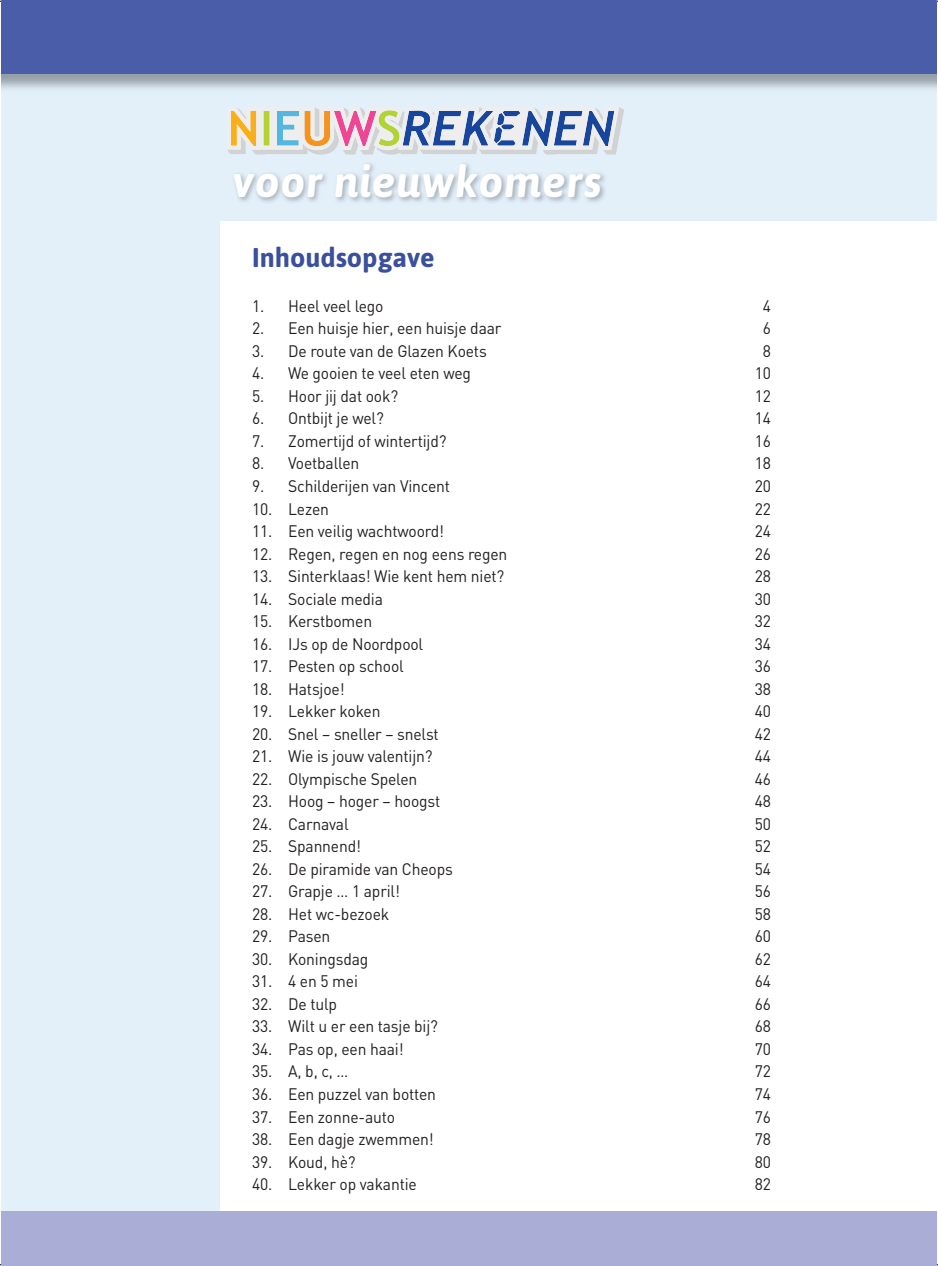
<style>
.page{position:relative;width:938px;height:1266px;background:#fff}
.page>*{position:absolute;margin:0;border:0;box-sizing:border-box;transform-origin:0 0}
.t1{font:italic 700 43.65px "Asap";letter-spacing:.02em;color:#fff}
.t2{font:700 27px "Asap";color:#3b509c}
.t3{font:16.5px "DIN";letter-spacing:-.01em;color:#231f20;scale:.95 1}
</style>
<div class="page">
<div style="left:1px;top:93px;width:936px;height:1118px;background:#e3f0f9"></div>
<div style="left:220px;top:221px;width:717px;height:990px;background:#fff"></div>
<svg style="left:227px;top:106px;width:397px;height:49px;background:#c2c4cc"></svg>
<div style="left:1px;top:1211px;width:936px;height:54px;background:#aaadd6"></div>
<div style="left:1px;top:0;width:936px;height:74px;background:#4a5da9"></div>
<img style="left:232px;top:161px;width:375px;height:43px">
<h1 class="t1" style="left:233px;top:156px;width:370px">voor nieuwkomers</h1>
<h2 class="t2" style="left:252px;top:241px;width:184px">Inhoudsopgave</h2>
<p class="t3" style="left:252px;top:295px;width:140px">1. Heel veel lego</p>
<p class="t3" style="left:763px;top:295px;width:10px">4</p>
<p class="t3" style="left:252px;top:318px;width:264px">2. Een huisje hier, een huisje daar</p>
<p class="t3" style="left:763px;top:318px;width:10px">6</p>
<p class="t3" style="left:252px;top:340px;width:248px">3. De route van de Glazen Koets</p>
<p class="t3" style="left:763px;top:340px;width:10px">8</p>
<p class="t3" style="left:252px;top:363px;width:232px">4. We gooien te veel eten weg</p>
<p class="t3" style="left:755px;top:363px;width:19px">10</p>
<p class="t3" style="left:252px;top:385px;width:155px">5. Hoor jij dat ook?</p>
<p class="t3" style="left:755px;top:385px;width:19px">12</p>
<p class="t3" style="left:252px;top:408px;width:140px">6. Ontbijt je wel?</p>
<p class="t3" style="left:755px;top:408px;width:19px">14</p>
<p class="t3" style="left:252px;top:430px;width:206px">7. Zomertijd of wintertijd?</p>
<p class="t3" style="left:755px;top:430px;width:19px">16</p>
<p class="t3" style="left:252px;top:453px;width:114px">8. Voetballen</p>
<p class="t3" style="left:755px;top:453px;width:19px">18</p>
<p class="t3" style="left:252px;top:475px;width:210px">9. Schilderijen van Vincent</p>
<p class="t3" style="left:755px;top:475px;width:19px">20</p>
<p class="t3" style="left:252px;top:498px;width:83px">10. Lezen</p>
<p class="t3" style="left:755px;top:498px;width:19px">22</p>
<p class="t3" style="left:252px;top:521px;width:204px">11. Een veilig wachtwoord!</p>
<p class="t3" style="left:755px;top:521px;width:19px">24</p>
<p class="t3" style="left:252px;top:543px;width:270px">12. Regen, regen en nog eens regen</p>
<p class="t3" style="left:755px;top:543px;width:19px">26</p>
<p class="t3" style="left:252px;top:566px;width:267px">13. Sinterklaas! Wie kent hem niet?</p>
<p class="t3" style="left:755px;top:566px;width:19px">28</p>
<p class="t3" style="left:252px;top:588px;width:139px">14. Sociale media</p>
<p class="t3" style="left:755px;top:588px;width:19px">30</p>
<p class="t3" style="left:252px;top:611px;width:128px">15. Kerstbomen</p>
<p class="t3" style="left:755px;top:611px;width:19px">32</p>
<p class="t3" style="left:252px;top:633px;width:182px">16. IJs op de Noordpool</p>
<p class="t3" style="left:755px;top:633px;width:19px">34</p>
<p class="t3" style="left:252px;top:656px;width:161px">17. Pesten op school</p>
<p class="t3" style="left:755px;top:656px;width:19px">36</p>
<p class="t3" style="left:252px;top:678px;width:99px">18. Hatsjoe!</p>
<p class="t3" style="left:755px;top:678px;width:19px">38</p>
<p class="t3" style="left:252px;top:701px;width:137px">19. Lekker koken</p>
<p class="t3" style="left:755px;top:701px;width:19px">40</p>
<p class="t3" style="left:252px;top:723px;width:198px">20. Snel – sneller – snelst</p>
<p class="t3" style="left:755px;top:723px;width:19px">42</p>
<p class="t3" style="left:252px;top:746px;width:191px">21. Wie is jouw valentijn?</p>
<p class="t3" style="left:755px;top:746px;width:19px">44</p>
<p class="t3" style="left:252px;top:768px;width:175px">22. Olympische Spelen</p>
<p class="t3" style="left:755px;top:768px;width:19px">46</p>
<p class="t3" style="left:252px;top:791px;width:200px">23. Hoog – hoger – hoogst</p>
<p class="t3" style="left:755px;top:791px;width:19px">48</p>
<p class="t3" style="left:252px;top:813px;width:103px">24. Carnaval</p>
<p class="t3" style="left:755px;top:813px;width:19px">50</p>
<p class="t3" style="left:252px;top:836px;width:116px">25. Spannend!</p>
<p class="t3" style="left:755px;top:836px;width:19px">52</p>
<p class="t3" style="left:252px;top:858px;width:213px">26. De piramide van Cheops</p>
<p class="t3" style="left:755px;top:858px;width:19px">54</p>
<p class="t3" style="left:252px;top:881px;width:157px">27. Grapje … 1 april!</p>
<p class="t3" style="left:755px;top:881px;width:19px">56</p>
<p class="t3" style="left:252px;top:903px;width:146px">28. Het wc-bezoek</p>
<p class="t3" style="left:755px;top:903px;width:19px">58</p>
<p class="t3" style="left:252px;top:926px;width:84px">29. Pasen</p>
<p class="t3" style="left:755px;top:926px;width:19px">60</p>
<p class="t3" style="left:252px;top:948px;width:124px">30. Koningsdag</p>
<p class="t3" style="left:755px;top:948px;width:19px">62</p>
<p class="t3" style="left:252px;top:971px;width:113px">31. 4 en 5 mei</p>
<p class="t3" style="left:755px;top:971px;width:19px">64</p>
<p class="t3" style="left:252px;top:993px;width:91px">32. De tulp</p>
<p class="t3" style="left:755px;top:993px;width:19px">66</p>
<p class="t3" style="left:252px;top:1016px;width:197px">33. Wilt u er een tasje bij?</p>
<p class="t3" style="left:755px;top:1016px;width:19px">68</p>
<p class="t3" style="left:252px;top:1038px;width:161px">34. Pas op, een haai!</p>
<p class="t3" style="left:755px;top:1038px;width:19px">70</p>
<p class="t3" style="left:252px;top:1061px;width:103px">35. A, b, c, …</p>
<p class="t3" style="left:755px;top:1061px;width:19px">72</p>
<p class="t3" style="left:252px;top:1083px;width:195px">36. Een puzzel van botten</p>
<p class="t3" style="left:755px;top:1083px;width:19px">74</p>
<p class="t3" style="left:252px;top:1106px;width:152px">37. Een zonne-auto</p>
<p class="t3" style="left:755px;top:1106px;width:19px">76</p>
<p class="t3" style="left:252px;top:1128px;width:193px">38. Een dagje zwemmen!</p>
<p class="t3" style="left:755px;top:1128px;width:19px">78</p>
<p class="t3" style="left:252px;top:1151px;width:110px">39. Koud, hè?</p>
<p class="t3" style="left:755px;top:1151px;width:19px">80</p>
<p class="t3" style="left:252px;top:1173px;width:175px">40. Lekker op vakantie</p>
<p class="t3" style="left:755px;top:1173px;width:19px">82</p>
</div>
